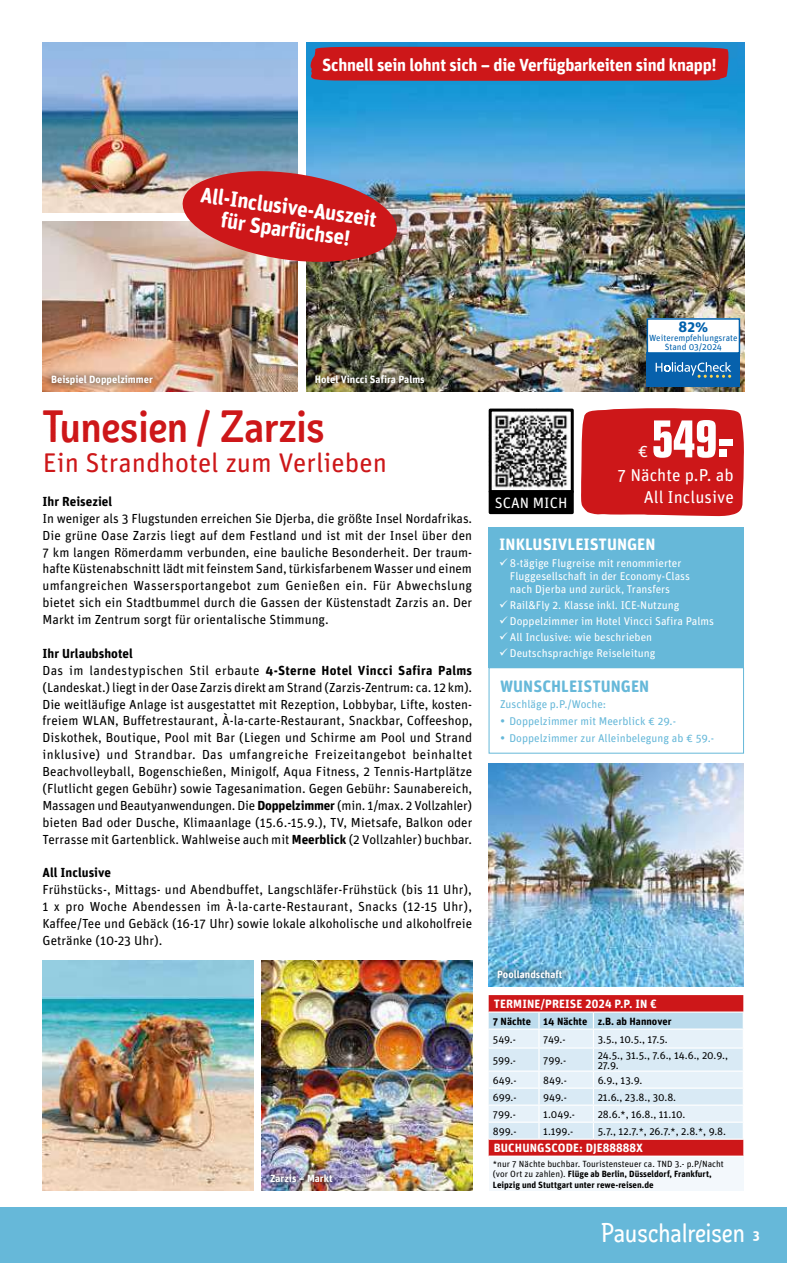
<style>
.page{position:relative;width:787px;height:1263px;background:#fff}
.page>*{position:absolute;margin:0;border:0;box-sizing:border-box;transform-origin:0 0}
.t1{font:51px "REWE Preisschrift";color:#fff}
.t2{font:500 45px "REWE Mato";color:#cd1719}
.t3{font:27px "Unit Rounded OT";color:#cd1719}
.t4{font:26.55px "REWE Mato";color:#fff}
.t5{font:700 21.75px/22.5px "Unit Rounded OT";color:#fff;text-align:center}
.t6{font:700 17.55px "Unit Rounded OT";letter-spacing:-.015em;color:#fff}
.t7{font:17.25px/22.5px "Unit Rounded OT";color:#fff;text-align:right}
.t8{font:700 16.5px "Unit Rounded OT";color:#fff}
.t9{font:700 16.5px "Unit Rounded OT";color:#66b8d9}
.t10{font:15px "Unit Rounded OT";color:#fff}
.t11{font:700 15px "Unit Rounded OT";color:#0061ac}
.t12{font:13.2px/17px "Unit Rounded OT";color:#000;text-align:justify}
.t13{font:700 13.2px "Unit Rounded OT";color:#000}
.t14{font:700 12px "Unit Rounded OT";letter-spacing:.01em;color:#fff}
.t15{font:11.25px/12.8px "Unit Rounded OT";color:#fff}
.t16{font:11.25px "Unit Rounded OT";color:#66b8d9}
.t17{font:10.5px/10.5px "Unit Rounded OT";color:#000}
.t18{font:700 10.5px "Unit Rounded OT";color:#fff}
.t19{font:700 10.5px "Unit Rounded OT";color:#000}
.t20{font:700 9px/10.5px "Unit Rounded OT";color:#000}
.t21{font:9px/9px "Unit Rounded OT";color:#0061ac;text-align:center}
.s1{font-weight:700}
.s2{font-weight:400}
.s3{font-family:"Unit Rounded OT";font-weight:700;font-size:13.5px}
</style>
<div class="page">
<img style="left:43px;top:43px;width:255px;height:170px">
<img style="left:43px;top:221px;width:255px;height:170px">
<img style="left:488px;top:764px;width:256px;height:222px">
<img style="left:43px;top:961px;width:210px;height:230px">
<img style="left:261px;top:961px;width:211px;height:230px">
<img style="left:306px;top:43px;width:438px;height:348px">
<svg style="left:183px;top:171px;width:214px;height:91px;background:#c23a3d"></svg>
<img style="left:307px;top:368px;width:125px;height:23px">
<svg style="left:43px;top:367px;width:117px;height:25px;background:#cd9c7c"></svg>
<svg style="left:489px;top:963px;width:80px;height:23px;background:#5fa1c3"></svg>
<img style="left:263px;top:1167px;width:77px;height:23px">
<div style="left:307px;top:47px;width:424px;height:34px;background:#cd1719"></div>
<div style="left:488px;top:527px;width:256px;height:140px;background:#66b8d9"></div>
<div style="left:488px;top:667px;width:256px;height:86px;border:1px solid #66b8d9"></div>
<div style="left:581px;top:408px;width:163px;height:108px;background:#cd1719"></div>
<img style="left:492px;top:413px;width:76px;height:76px">
<div style="left:488px;top:409px;width:85px;height:84px;border:3px solid #000"></div>
<div style="left:490px;top:492px;width:82px;height:21px;background:#000"></div>
<div style="left:488px;top:490px;width:85px;height:24px;border:3px solid #000"></div>
<div style="left:488px;top:995px;width:255px;height:160px;background:#cd1719"></div>
<div style="left:488px;top:1156px;width:255px;height:35px;background:#f3f8fc"></div>
<hr style="left:488px;top:1155px;width:51px;height:2px;background:#fff">
<hr style="left:539px;top:1155px;width:54px;height:2px;background:#fff">
<hr style="left:593px;top:1155px;width:150px;height:2px;background:#fff">
<hr style="left:488px;top:1011px;width:51px;height:2px;background:#fff">
<hr style="left:539px;top:1011px;width:54px;height:2px;background:#fff">
<hr style="left:593px;top:1011px;width:151px;height:2px;background:#fff">
<hr style="left:488px;top:1138px;width:51px;height:2px;background:#fff">
<hr style="left:539px;top:1138px;width:54px;height:2px;background:#fff">
<hr style="left:593px;top:1138px;width:151px;height:2px;background:#fff">
<svg style="left:488px;top:1012px;width:255px;height:127px;background:#ddecf6"></svg>
<div style="left:646px;top:353px;width:94px;height:34px;background:#0761ac"></div>
<svg style="left:655px;top:362px;width:76px;height:16px"></svg>
<div style="left:647px;top:319px;width:92px;height:34px;background:#fff"></div>
<div style="left:646px;top:318px;width:94px;height:36px;border:2px solid #0061ac"></div>
<div style="left:0;top:1208px;width:787px;height:55px;background:#66b8d9"></div>
<h3 class="t6" style="left:322px;top:53px;width:396px">Schnell sein lohnt sich – die Verfügbarkeiten sind knapp!</h3>
<h3 class="t5" style="left:203px;top:183px;width:179px;rotate:8deg">All-Inclusive-Auszeit für Sparfüchse!</h3>
<p class="t18" style="left:51px;top:372px;width:103px">Beispiel Doppelzimmer</p>
<p class="t18" style="left:315px;top:372px;width:111px">Hotel Vincci Safira Palms</p>
<h2 class="t2" style="left:43px;top:391px;width:283px">Tunesien / Zarzis</h2>
<h3 class="t3" style="left:43px;top:446px;width:346px">Ein Strandhotel zum Verlieben</h3>
<p class="t13" style="left:43px;top:493px;width:71px">Ihr Reiseziel</p>
<p class="t12" style="left:43px;top:510px;width:431px">In weniger als 3 Flugstunden erreichen Sie Djerba, die größte Insel Nordafrikas.<br>Die grüne Oase Zarzis liegt auf dem Festland und ist mit der Insel über den 7 km langen Römerdamm verbunden, eine bauliche Besonderheit. Der traum&shy;hafte Küstenabschnitt lädt mit feinstem Sand, türkisfarbenem Wasser und einem umfangreichen Wassersportangebot zum Genießen ein. Für Abwechslung bietet sich ein Stadtbummel durch die Gassen der Küstenstadt Zarzis an. Der Markt im Zentrum sorgt für orientalische Stimmung.</p>
<p class="t12" style="left:43px;top:645px;width:431px;text-align:left"><span class="s1">Ihr Urlaubshotel<br></span>Das im landestypischen Stil erbaute <span class="s1">4-Sterne Hotel Vincci Safira Palms </span>(Landeskat.) liegt in der Oase Zarzis direkt am Strand (Zarzis-Zentrum: ca. 12 km).<br>Die weitläufige Anlage ist ausgestattet mit Rezeption, Lobbybar, Lifte, kosten&shy;freiem WLAN, Buffetrestaurant, À-la-carte-Restaurant, Snackbar, Coffeeshop, Diskothek, Boutique, Pool mit Bar (Liegen und Schirme am Pool und Strand inklusive) und Strandbar. Das umfangreiche Freizeitangebot beinhaltet Beachvolleyball, Bogenschießen, Minigolf, Aqua Fitness, 2 Tennis-Hartplätze (Flutlicht gegen Gebühr) sowie Tagesanimation. Gegen Gebühr: Saunabereich, Massagen und Beautyanwendungen. Die <span class="s1">Doppelzimmer</span> (min. 1/max. 2 Vollzahler) bieten Bad oder Dusche, Klimaanlage (15.6.-15.9.), TV, Mietsafe, Balkon oder Terrasse mit Gartenblick. Wahlweise auch mit <span class="s1">Meerblick</span> (2 Vollzahler) buchbar.</p>
<p class="t13" style="left:43px;top:864px;width:70px">All Inclusive</p>
<p class="t12" style="left:43px;top:881px;width:431px">Frühstücks-, Mittags- und Abendbuffet, Langschläfer-Frühstück (bis 11 Uhr), 1 x pro Woche Abendessen im À-la-carte-Restaurant, Snacks (12-15 Uhr), Kaffee/Tee und Gebäck (16-17 Uhr) sowie lokale alkoholische und alkoholfreie Getränke (10-23 Uhr).</p>
<p class="t18" style="left:270px;top:1172px;width:64px">Zarzis – Markt</p>
<p class="t10" style="left:495px;top:494px;width:74px">SCAN MICH</p>
<p class="t11" style="left:678px;top:317px;width:31px">82%</p>
<p class="t21" style="left:649px;top:333px;width:90px">Weiterempfehlungsrate<br>Stand 03/2024</p>
<h1 class="t1" style="left:652px;top:410px;width:83px">549.-</h1>
<h3 class="t7" style="left:617px;top:463px;width:118px">7 Nächte p.P. ab<br>All Inclusive</h3>
<h3 class="t7" style="left:637px;top:440px;width:12px">€</h3>
<p class="t8" style="left:499px;top:534px;width:158px">INKLUSIVLEISTUNGEN</p>
<p class="t15" style="left:510px;top:557px;width:182px;text-indent:-11px">✓ 8-tägige Flugreise mit renommierter<br>Fluggesellschaft in der Economy-Class nach Djerba und zurück, Transfers</p>
<p class="t15" style="left:499px;top:598px;width:182px">✓ Rail&amp;Fly 2. Klasse inkl. ICE-Nutzung</p>
<p class="t15" style="left:499px;top:614px;width:216px">✓ Doppelzimmer im Hotel Vincci Safira Palms</p>
<p class="t15" style="left:499px;top:630px;width:154px">✓ All Inclusive: wie beschrieben</p>
<p class="t15" style="left:499px;top:646px;width:158px">✓ Deutschsprachige Reiseleitung</p>
<p class="t9" style="left:500px;top:676px;width:151px">WUNSCHLEISTUNGEN</p>
<p class="t16" style="left:500px;top:697px;width:108px">Zuschläge p.P./Woche:</p>
<p class="t16" style="left:500px;top:714px;width:177px">• Doppelzimmer mit Meerblick € 29.-</p>
<p class="t16" style="left:500px;top:731px;width:216px">• Doppelzimmer zur Alleinbelegung ab € 59.-</p>
<p class="t18" style="left:497px;top:968px;width:67px">Poollandschaft</p>
<p class="t14" style="left:494px;top:996px;width:164px">TERMINE/PREISE 2024 P.P. IN €</p>
<p class="t19" style="left:493px;top:1014px;width:180px">7 Nächte 14 Nächte z.B. ab Hannover</p>
<p class="t17" style="left:493px;top:1034px;width:25px">549.-</p>
<p class="t17" style="left:543px;top:1034px;width:24px">749.-</p>
<p class="t17" style="left:597px;top:1034px;width:72px">3.5., 10.5., 17.5.</p>
<p class="t17" style="left:493px;top:1055px;width:25px">599.-</p>
<p class="t17" style="left:543px;top:1055px;width:25px">799.-</p>
<p class="t17" style="left:597px;top:1049px;width:132px">24.5., 31.5., 7.6., 14.6., 20.9.,<br>27.9.</p>
<p class="t17" style="left:493px;top:1075px;width:25px">649.-</p>
<p class="t17" style="left:543px;top:1075px;width:25px">849.-</p>
<p class="t17" style="left:597px;top:1075px;width:46px">6.9., 13.9.</p>
<p class="t17" style="left:493px;top:1092px;width:25px">699.-</p>
<p class="t17" style="left:543px;top:1092px;width:25px">949.-</p>
<p class="t17" style="left:597px;top:1092px;width:80px">21.6., 23.8., 30.8.</p>
<p class="t17" style="left:493px;top:1109px;width:25px">799.-</p>
<p class="t17" style="left:543px;top:1109px;width:33px">1.049.-</p>
<p class="t17" style="left:597px;top:1109px;width:89px">28.6.*, 16.8., 11.10.</p>
<p class="t17" style="left:493px;top:1126px;width:25px">899.-</p>
<p class="t17" style="left:543px;top:1126px;width:32px">1.199.-</p>
<p class="t17" style="left:597px;top:1126px;width:130px">5.7., 12.7.*, 26.7.*, 2.8.*, 9.8.</p>
<p class="t14" style="left:494px;top:1140px;width:150px">BUCHUNGSCODE: DJE88888X</p>
<p class="t20" style="left:493px;top:1158px;width:232px"><span class="s2">*nur 7 Nächte buchbar. Touristensteuer ca. TND 3.- p.P/Nacht (vor Ort zu zahlen).</span> Flüge ab Berlin, Düsseldorf, Frankfurt,<br>Leipzig und Stuttgart unter rewe-reisen.de</p>
<h3 class="t4" style="left:601px;top:1213px;width:160px">Pauschalreisen <span class="s3">3</span></h3>
</div>
